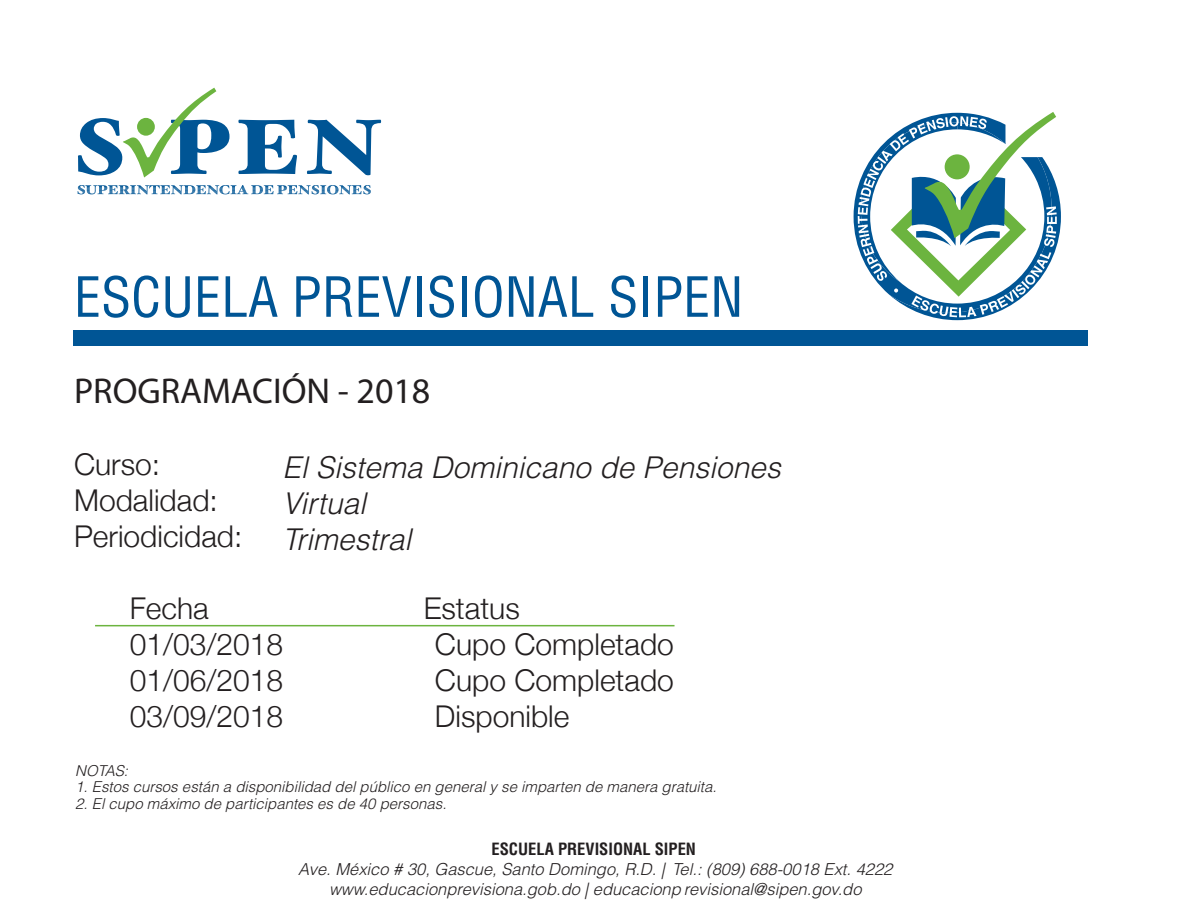
<style>
.page{position:relative;width:1188px;height:918px;background:#fff}
.page>*{position:absolute;margin:0;border:0;box-sizing:border-box;transform-origin:0 0}
.t1{font:condensed 54px "Helvetica";color:#005595}
.t2{font:36px "Myriad Pro";color:#231f20}
.t3{font:300 30px/36px "Helvetica Neue";color:#231f20}
.t4{font:italic 300 30px/36px "Helvetica";color:#231f20}
.t5{font:italic 300 16.5px/19.8px "Helvetica";color:#231f20;text-align:center}
.t6{font:700 condensed 16.5px "Helvetica";color:#231f20}
.t7{font:italic 300 15px "Helvetica";color:#231f20}
</style>
<div class="page">
<div style="left:73px;top:331px;width:1014px;height:15px;background:#005595"></div>
<svg style="left:854px;top:112px;width:207px;height:208px"></svg>
<svg style="left:78px;top:185px;width:293px;height:10px"></svg>
<svg style="left:78px;top:88px;width:303px;height:90px"></svg>
<hr style="left:95px;top:625px;width:580px;height:1px;background:#6cb43f">
<h1 class="t1" style="left:74px;top:263px;width:671px">ESCUELA PREVISIONAL SIPEN</h1>
<h2 class="t2" style="left:74px;top:369px;width:358px">PROGRAMACIÓN - 2018</h2>
<h3 class="t3" style="left:74px;top:446px;width:170px">Curso:<br>Modalidad:<br>Periodicidad:</h3>
<h3 class="t4" style="left:282px;top:449px;width:500px">El Sistema Dominicano de Pensiones<br>Virtual<br>Trimestral</h3>
<h3 class="t3" style="left:130px;top:590px;width:80px">Fecha</h3>
<h3 class="t3" style="left:424px;top:590px;width:98px">Estatus</h3>
<h3 class="t3" style="left:130px;top:626px;width:155px">01/03/2018</h3>
<h3 class="t3" style="left:435px;top:626px;width:240px">Cupo Completado</h3>
<h3 class="t3" style="left:130px;top:662px;width:155px">01/06/2018</h3>
<h3 class="t3" style="left:435px;top:662px;width:240px">Cupo Completado</h3>
<h3 class="t3" style="left:130px;top:698px;width:155px">03/09/2018</h3>
<h3 class="t3" style="left:435px;top:698px;width:136px">Disponible</h3>
<p class="t7" style="left:75px;top:761px;width:54px">NOTAS:</p>
<p class="t7" style="left:75px;top:778px;width:643px">1. Estos cursos están a disponibilidad del público en general y se imparten de manera gratuita.</p>
<p class="t7" style="left:75px;top:794px;width:373px">2. El cupo máximo de participantes es de 40 personas.</p>
<p class="t6" style="left:492px;top:839px;width:206px">ESCUELA PREVISIONAL SIPEN</p>
<p class="t5" style="left:298px;top:859px;width:596px">Ave. México # 30, Gascue, Santo Domingo, R.D. | Tel.: (809) 688-0018 Ext. 4222 www.educacionprevisiona.gob.do | educacionp revisional@sipen.gov.do</p>
</div>
